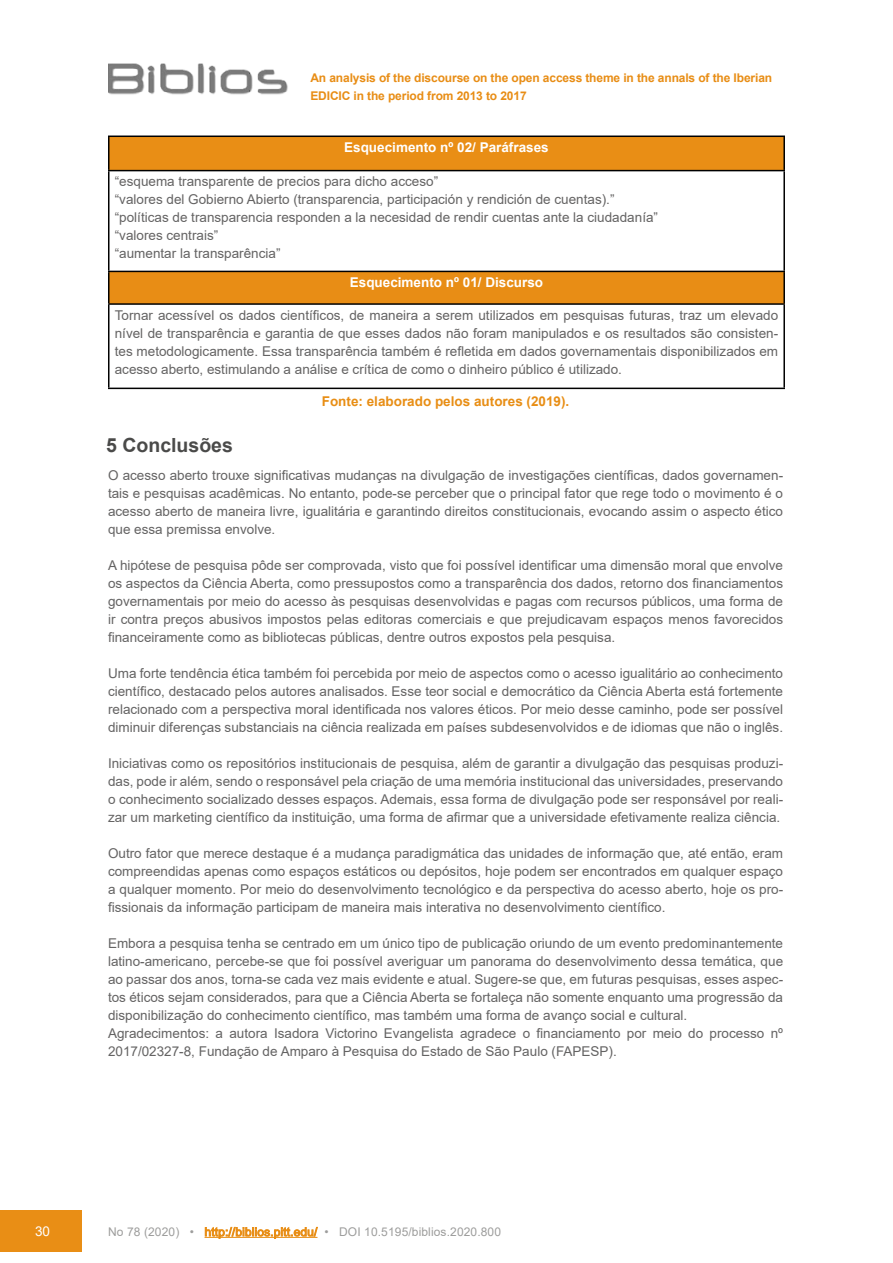
<style>
.page{position:relative;width:893px;height:1263px;background:#fff}
.page>*{position:absolute;margin:0;border:0;box-sizing:border-box;transform-origin:0 0}
.t1{font:700 19.5px "Arial";color:#4a4a49}
.t2{font:13.5px/18px "Arial";color:#646363;text-align:justify}
.t3{font:700 13.5px "Arial";color:#fff}
.t4{font:700 13.5px "Arial";color:#e88e15}
.t5{font:13.5px "Arial";color:#fff}
.t6{font:700 12px/17.5px "Arial";letter-spacing:-.01em;color:#e88d15}
.t7{font:12px "Arial";letter-spacing:.01em;color:#9d9d9c}
.s1{color:#e88d15}
</style>
<div class="page">
<div style="left:1px;top:1210px;width:81px;height:41px;background:#e98e15"></div>
<hr style="left:205px;top:1237px;width:112px;height:1px;background:#e88e15">
<div style="left:109px;top:136px;width:675px;height:35px;background:#e98e15"></div>
<div style="left:109px;top:271px;width:675px;height:33px;background:#e88d15"></div>
<hr style="left:108px;top:136px;width:677px;height:1px;background:#000">
<hr style="left:108px;top:137px;width:2px;height:33px;background:#000">
<hr style="left:783px;top:137px;width:2px;height:33px;background:#000">
<hr style="left:108px;top:170px;width:677px;height:1px;background:#000">
<hr style="left:108px;top:171px;width:2px;height:100px;background:#000">
<hr style="left:783px;top:171px;width:2px;height:100px;background:#000">
<hr style="left:108px;top:271px;width:677px;height:1px;background:#000">
<hr style="left:108px;top:272px;width:2px;height:31px;background:#000">
<hr style="left:783px;top:272px;width:2px;height:31px;background:#000">
<hr style="left:108px;top:303px;width:677px;height:2px;background:#000">
<hr style="left:108px;top:305px;width:2px;height:83px;background:#000">
<hr style="left:783px;top:305px;width:2px;height:83px;background:#000">
<hr style="left:108px;top:388px;width:677px;height:1px;background:#000">
<img style="left:108px;top:63px;width:180px;height:32px">
<p class="t6" style="left:310px;top:69px;width:463px">An analysis of the discourse on the open access theme in the annals of the Iberian<br>EDICIC in the period from 2013 to 2017</p>
<p class="t3" style="left:344px;top:138px;width:206px">Esquecimento nº 02/ Paráfrases</p>
<p class="t2" style="left:115px;top:173px;width:545px;text-align:left">“esquema transparente de precios para dicho acceso”<br>“valores del Gobierno Abierto (transparencia, participación y rendición de cuentas).” “políticas de transparencia responden a la necesidad de rendir cuentas ante la ciudadanía” “valores centrais”<br>“aumentar la transparência”</p>
<p class="t3" style="left:350px;top:273px;width:195px">Esquecimento nº 01/ Discurso</p>
<p class="t2" style="left:115px;top:306px;width:665px">Tornar acessível os dados científicos, de maneira a serem utilizados em pesquisas futuras, traz um elevado nível de transparência e garantia de que esses dados não foram manipulados e os resultados são consisten&shy;tes metodologicamente. Essa transparência também é refletida em dados governamentais disponibilizados em acesso aberto, estimulando a análise e crítica de como o dinheiro público é utilizado.</p>
<p class="t4" style="left:322px;top:392px;width:249px">Fonte: elaborado pelos autores (2019).</p>
<h1 class="t1" style="left:106px;top:431px;width:128px">5 Conclusões</h1>
<p class="t2" style="left:108px;top:466px;width:677px">O acesso aberto trouxe significativas mudanças na divulgação de investigações científicas, dados governamen&shy;tais e pesquisas acadêmicas. No entanto, pode-se perceber que o principal fator que rege todo o movimento é o acesso aberto de maneira livre, igualitária e garantindo direitos constitucionais, evocando assim o aspecto ético que essa premissa envolve.</p>
<p class="t2" style="left:108px;top:556px;width:677px">A hipótese de pesquisa pôde ser comprovada, visto que foi possível identificar uma dimensão moral que envolve os aspectos da Ciência Aberta, como pressupostos como a transparência dos dados, retorno dos financiamentos governamentais por meio do acesso às pesquisas desenvolvidas e pagas com recursos públicos, uma forma de ir contra preços abusivos impostos pelas editoras comerciais e que prejudicavam espaços menos favorecidos financeiramente como as bibliotecas públicas, dentre outros expostos pela pesquisa.</p>
<p class="t2" style="left:108px;top:664px;width:677px">Uma forte tendência ética também foi percebida por meio de aspectos como o acesso igualitário ao conhecimento científico, destacado pelos autores analisados. Esse teor social e democrático da Ciência Aberta está fortemente relacionado com a perspectiva moral identificada nos valores éticos. Por meio desse caminho, pode ser possível diminuir diferenças substanciais na ciência realizada em países subdesenvolvidos e de idiomas que não o inglês.</p>
<p class="t2" style="left:108px;top:754px;width:677px">Iniciativas como os repositórios institucionais de pesquisa, além de garantir a divulgação das pesquisas produzi&shy;das, pode ir além, sendo o responsável pela criação de uma memória institucional das universidades, preservando o conhecimento socializado desses espaços. Ademais, essa forma de divulgação pode ser responsável por reali&shy;zar um marketing científico da instituição, uma forma de afirmar que a universidade efetivamente realiza ciência.</p>
<p class="t2" style="left:108px;top:844px;width:677px">Outro fator que merece destaque é a mudança paradigmática das unidades de informação que, até então, eram compreendidas apenas como espaços estáticos ou depósitos, hoje podem ser encontrados em qualquer espaço a qualquer momento. Por meio do desenvolvimento tecnológico e da perspectiva do acesso aberto, hoje os pro&shy;fissionais da informação participam de maneira mais interativa no desenvolvimento científico.</p>
<p class="t2" style="left:108px;top:934px;width:677px;text-align:left">Embora a pesquisa tenha se centrado em um único tipo de publicação oriundo de um evento predominantemente latino-americano, percebe-se que foi possível averiguar um panorama do desenvolvimento dessa temática, que ao passar dos anos, torna-se cada vez mais evidente e atual. Sugere-se que, em futuras pesquisas, esses aspec&shy;tos éticos sejam considerados, para que a Ciência Aberta se fortaleça não somente enquanto uma progressão da disponibilização do conhecimento científico, mas também uma forma de avanço social e cultural.<br>Agradecimentos: a autora Isadora Victorino Evangelista agradece o financiamento por meio do processo nº 2017/02327-8, Fundação de Amparo à Pesquisa do Estado de São Paulo (FAPESP).</p>
<p class="t5" style="left:35px;top:1222px;width:17px">30</p>
<p class="t7" style="left:108px;top:1223px;width:395px">No 78 (2020) • <span class="s1">http://biblios.pitt.edu/</span> • DOI 10.5195/biblios.2020.800</p>
</div>
